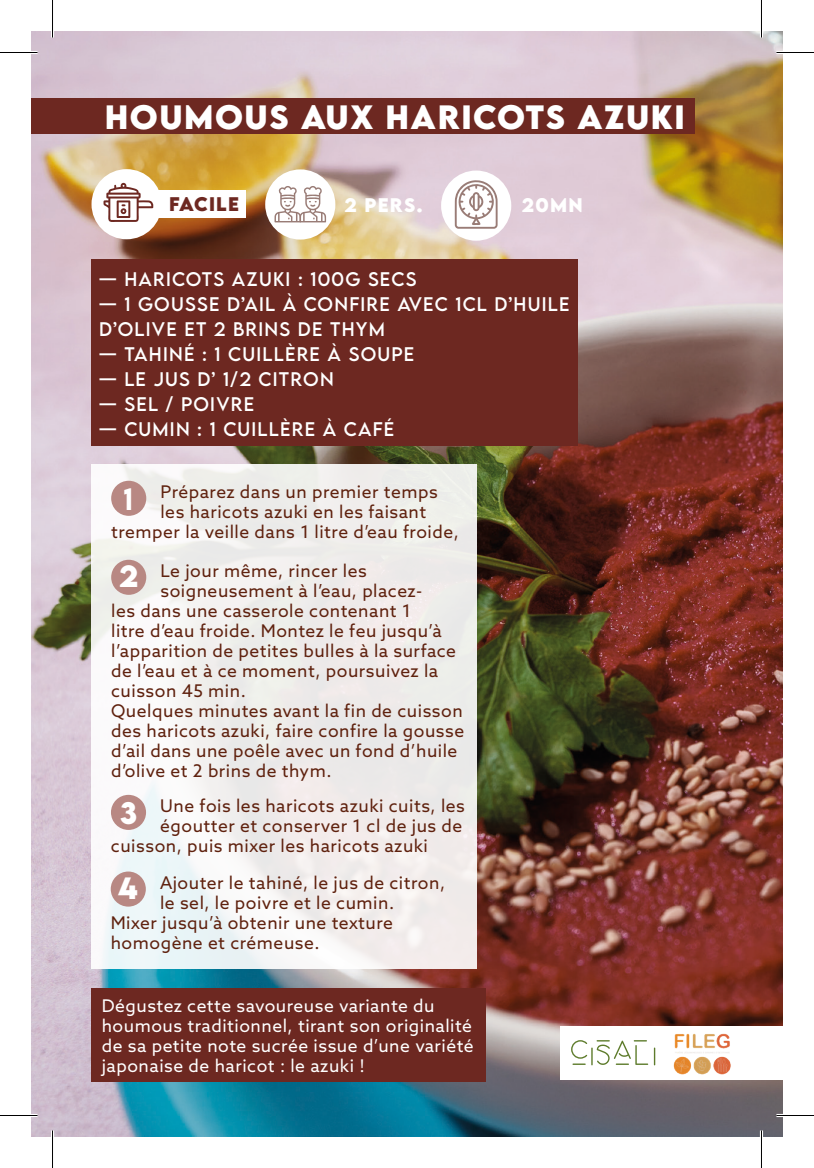
<style>
.page{position:relative;width:814px;height:1168px;background:#fff}
.page>*{position:absolute;margin:0;border:0;box-sizing:border-box;transform-origin:0 0}
.t1{font:700 30px "LEMONMILK";letter-spacing:.05em;color:#fff}
.t2{font:700 27.25px "LEMONMILK";color:#fff}
.t3{font:500 27.25px "LEMONMILK";color:#fff}
.t4{font:17.5px/20px "Azo Sans";letter-spacing:.03em;color:#5f210e}
.t5{font:17.5px/25px "LEMONMILK";letter-spacing:.07em;color:#fff}
.t6{font:17.5px/20px "Azo Sans";letter-spacing:.03em;color:#fff}
.t7{font:700 17.5px "LEMONMILK";letter-spacing:.07em;color:#fff}
.t8{font:700 17.5px "LEMONMILK";letter-spacing:.07em;color:#6d2821}
</style>
<div class="page">
<img style="left:31px;top:31px;width:751px;height:1106px">
<div style="left:560px;top:1027px;width:222px;height:53px;background:#fff"></div>
<div style="left:31px;top:99px;width:664px;height:35px;background:#6d2821"></div>
<div style="left:91px;top:465px;width:386px;height:504px;background:linear-gradient(to right,#f5f7f7,#ede9e7)"></div>
<div style="left:91px;top:260px;width:487px;height:186px;background:#6d2821"></div>
<div style="left:265px;top:169px;width:70px;height:71px;background:#fff;border-radius:50%"></div>
<svg style="left:274px;top:186px;width:52px;height:36px"></svg>
<div style="left:441px;top:171px;width:70px;height:70px;background:#fff;border-radius:50%"></div>
<svg style="left:455px;top:180px;width:42px;height:49px"></svg>
<div style="left:111px;top:481px;width:35px;height:35px;background:#b88883;border-radius:50%"></div>
<div style="left:111px;top:560px;width:35px;height:35px;background:#b88883;border-radius:50%"></div>
<div style="left:111px;top:795px;width:35px;height:35px;background:#b88883;border-radius:50%"></div>
<div style="left:111px;top:872px;width:35px;height:35px;background:#b88883;border-radius:50%"></div>
<div style="left:146px;top:190px;width:99px;height:27px;background:#fff"></div>
<div style="left:91px;top:169px;width:71px;height:70px;background:#fff;border-radius:50%"></div>
<svg style="left:103px;top:183px;width:50px;height:39px"></svg>
<svg style="left:654px;top:1048px;width:1px;height:17px"></svg>
<svg style="left:571px;top:1040px;width:77px;height:25px"></svg>
<img style="left:673px;top:1033px;width:58px;height:42px">
<div style="left:91px;top:988px;width:395px;height:94px;background:#6d2821"></div>
<hr style="left:0;top:51px;width:38px;height:3px;background:#fff">
<hr style="left:776px;top:51px;width:38px;height:3px;background:#fff">
<hr style="left:0;top:1114px;width:38px;height:3px;background:#fff">
<hr style="left:776px;top:1114px;width:38px;height:3px;background:#fff">
<hr style="left:51px;top:0;width:3px;height:38px;background:#fff">
<hr style="left:51px;top:1130px;width:3px;height:38px;background:#fff">
<hr style="left:760px;top:0;width:3px;height:38px;background:#fff">
<hr style="left:760px;top:1130px;width:3px;height:38px;background:#fff">
<hr style="left:0;top:52px;width:38px;height:1px;background:#000">
<hr style="left:776px;top:52px;width:38px;height:1px;background:#000">
<hr style="left:0;top:1115px;width:38px;height:1px;background:#000">
<hr style="left:776px;top:1115px;width:38px;height:1px;background:#000">
<hr style="left:52px;top:0;width:1px;height:38px;background:#000">
<hr style="left:52px;top:1130px;width:1px;height:38px;background:#000">
<hr style="left:761px;top:0;width:1px;height:38px;background:#000">
<hr style="left:761px;top:1130px;width:1px;height:38px;background:#000">
<p class="t1" style="left:105px;top:97px;width:581px">HOUMOUS AUX HARICOTS AZUKI</p>
<p class="t8" style="left:169px;top:192px;width:71px">FACILE</p>
<p class="t7" style="left:344px;top:193px;width:80px">2 PERS.</p>
<p class="t7" style="left:522px;top:193px;width:62px">20MN</p>
<p class="t5" style="left:99px;top:267px;width:319px">— HARICOTS AZUKI : 100G SECS</p>
<p class="t5" style="left:99px;top:292px;width:472px">— 1 GOUSSE D’AIL À CONFIRE AVEC 1CL D’HUILE<br>D’OLIVE ET 2 BRINS DE THYM</p>
<p class="t5" style="left:99px;top:342px;width:316px">— TAHINÉ : 1 CUILLÈRE À SOUPE</p>
<p class="t5" style="left:99px;top:367px;width:236px">— LE JUS D’ 1/2 CITRON</p>
<p class="t5" style="left:99px;top:392px;width:156px">— SEL / POIVRE</p>
<p class="t5" style="left:99px;top:417px;width:296px">— CUMIN : 1 CUILLÈRE À CAFÉ</p>
<p class="t4" style="left:160px;top:482px;width:279px">Préparez dans un premier temps</p>
<p class="t4" style="left:160px;top:502px;width:267px">les haricots azuki en les faisant</p>
<p class="t4" style="left:111px;top:522px;width:349px">tremper la veille dans 1 litre d’eau froide,</p>
<p class="t3" style="left:123px;top:482px;width:11px">1</p>
<p class="t4" style="left:160px;top:561px;width:208px">Le jour même, rincer les</p>
<p class="t4" style="left:160px;top:581px;width:263px">soigneusement à l’eau, placez-</p>
<p class="t4" style="left:111px;top:601px;width:301px">les dans une casserole contenant 1</p>
<p class="t4" style="left:111px;top:621px;width:332px">litre d’eau froide. Montez le feu jusqu’à</p>
<p class="t4" style="left:111px;top:641px;width:346px">l’apparition de petites bulles à la surface</p>
<p class="t4" style="left:111px;top:661px;width:328px">de l’eau et à ce moment, poursuivez la</p>
<p class="t4" style="left:111px;top:681px;width:136px">cuisson 45 min.</p>
<p class="t4" style="left:111px;top:701px;width:354px">Quelques minutes avant la fin de cuisson des haricots azuki, faire confire la gousse d’ail dans une poêle avec un fond d’huile d’olive et 2 brins de thym.</p>
<p class="t2" style="left:119px;top:558px;width:21px">2</p>
<p class="t4" style="left:160px;top:796px;width:306px">Une fois les haricots azuki cuits, les</p>
<p class="t4" style="left:160px;top:816px;width:304px">égoutter et conserver 1 cl de jus de</p>
<p class="t4" style="left:111px;top:836px;width:318px">cuisson, puis mixer les haricots azuki</p>
<p class="t2" style="left:120px;top:795px;width:19px">3</p>
<p class="t4" style="left:160px;top:872px;width:287px">Ajouter le tahiné, le jus de citron,</p>
<p class="t4" style="left:160px;top:892px;width:236px">le sel, le poivre et le cumin.</p>
<p class="t4" style="left:111px;top:912px;width:284px">Mixer jusqu’à obtenir une texture homogène et crémeuse.</p>
<p class="t2" style="left:118px;top:870px;width:22px">4</p>
<p class="t6" style="left:102px;top:995px;width:373px">Dégustez cette savoureuse variante du houmous traditionnel, tirant son originalité de sa petite note sucrée issue d’une variété japonaise de haricot : le azuki !</p>
</div>
